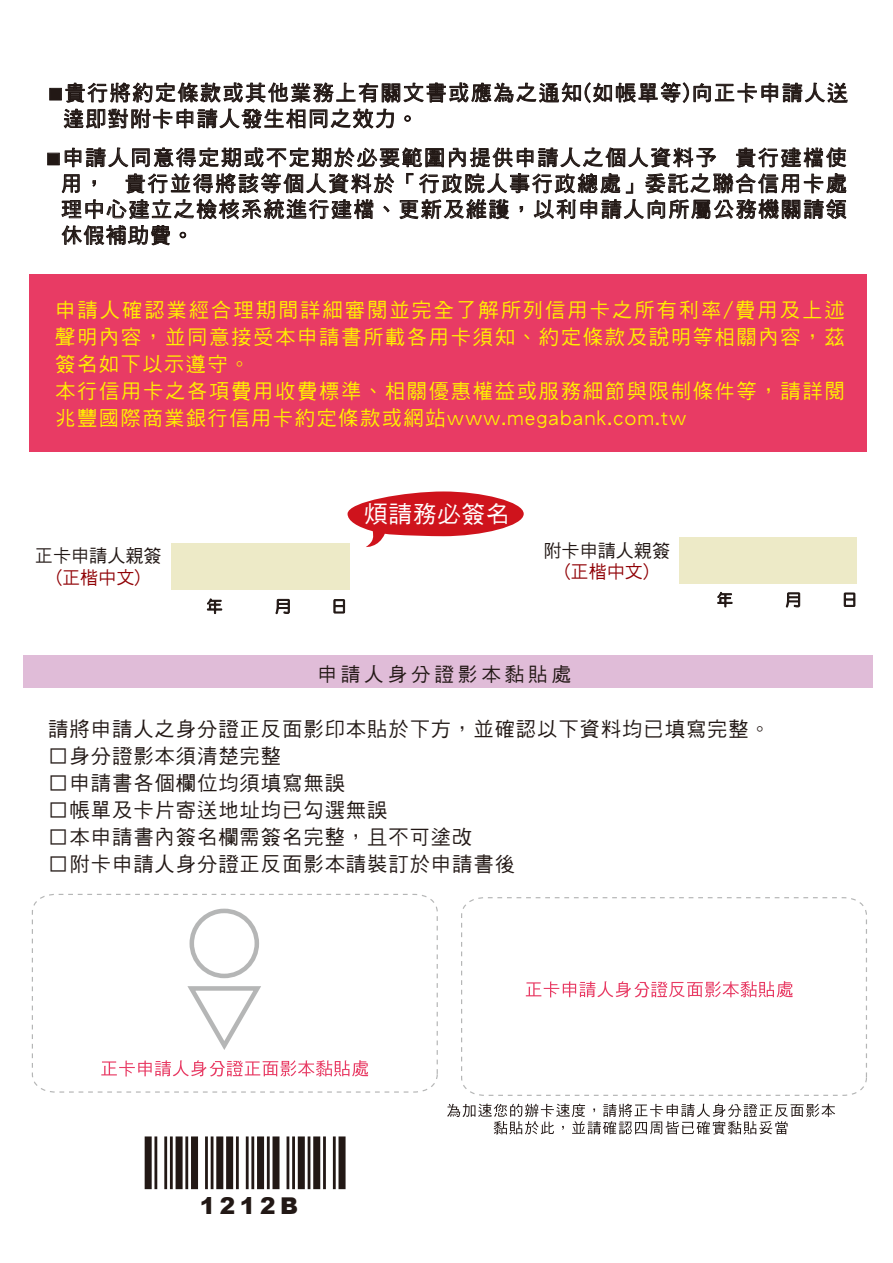
<style>
.page{position:relative;width:893px;height:1263px;background:#fff}
.page>*{position:absolute;margin:0;border:0;box-sizing:border-box;transform-origin:0 0}
.t1{font:23.7px "DF Hei W5 WINP BF";letter-spacing:.025em;color:#fff}
.t2{font:900 23.1px "Arial";letter-spacing:.2em;color:#221815}
.t3{font:20.7px/26px "DF Hei W5 WINP BF";letter-spacing:.085em;color:#221815}
.t4{font:20.25px/27px "DF Hei W5 WINP BF";letter-spacing:.085em;color:#fff100}
.t5{font:20.25px "DF Hei W5 WINP BF";letter-spacing:.05em;color:#221815}
.t6{font:19.5px "DF Hei W5 WINP BF";letter-spacing:.2em;color:#221815}
.t7{font:18.15px "DF Hei W5 WINP BF";color:#221815}
.t8{font:18.15px "DF Hei W5 WINP BF";color:#900005}
.s1{font-size:15.6px}
</style>
<div class="page">
<svg style="left:447px;top:1103px;width:388px;height:31px"></svg>
<svg style="left:31px;top:893px;width:407px;height:200px"></svg>
<svg style="left:101px;top:1060px;width:267px;height:16px"></svg>
<svg style="left:183px;top:906px;width:82px;height:148px"></svg>
<div style="left:23px;top:656px;width:850px;height:32px;background:#e0bcd8"></div>
<svg style="left:348px;top:491px;width:176px;height:56px"></svg>
<div style="left:171px;top:543px;width:179px;height:46px;background:#edeac7"></div>
<svg style="left:333px;top:599px;width:12px;height:14px"></svg>
<svg style="left:207px;top:598px;width:15px;height:16px"></svg>
<svg style="left:275px;top:599px;width:15px;height:15px"></svg>
<div style="left:679px;top:538px;width:178px;height:46px;background:#edeac7"></div>
<svg style="left:844px;top:592px;width:11px;height:15px"></svg>
<svg style="left:717px;top:592px;width:16px;height:15px"></svg>
<svg style="left:786px;top:592px;width:14px;height:15px"></svg>
<div style="left:29px;top:275px;width:837px;height:177px;background:#e83b64"></div>
<svg style="left:461px;top:897px;width:406px;height:199px"></svg>
<div style="left:49px;top:88px;width:13px;height:12px;border:1px solid #221815"></div>
<svg style="left:63px;top:82px;width:785px;height:47px"></svg>
<div style="left:47px;top:153px;width:13px;height:12px;border:1px solid #221815"></div>
<svg style="left:61px;top:147px;width:786px;height:99px"></svg>
<p class="t3" style="left:63px;top:80px;width:786px;text-indent:-16px"><span class="s1">■</span>貴行將約定條款或其他業務上有關文書或應為之通知(如帳單等)向正卡申請人送達即對附卡申請人發生相同之效力。</p>
<p class="t3" style="left:61px;top:144px;width:787px;text-align:justify;text-indent:-16px"><span class="s1">■</span>申請人同意得定期或不定期於必要範圍內提供申請人之個人資料予 貴行建檔使用， 貴行並得將該等個人資料於「行政院人事行政總處」委託之聯合信用卡處理中心建立之檢核系統進行建檔、更新及維護，以利申請人向所屬公務機關請領休假補助費。</p>
<p class="t4" style="left:55px;top:296px;width:791px">申請人確認業經合理期間詳細審閱並完全了解所列信用卡之所有利率/費用及上述聲明內容，並同意接受本申請書所載各用卡須知、約定條款及說明等相關內容，茲簽名如下以示遵守。<br>本行信用卡之各項費用收費標準、相關優惠權益或服務細節與限制條件等，請詳閱兆豐國際商業銀行信用卡約定條款或網站www.megabank.com.tw</p>
<p class="t7" style="left:35px;top:546px;width:128px">正卡申請人親簽</p>
<p class="t8" style="left:56px;top:568px;width:86px">(正楷中文)</p>
<p class="t1" style="left:364px;top:502px;width:147px">煩請務必簽名</p>
<p class="t7" style="left:543px;top:541px;width:128px">附卡申請人親簽</p>
<p class="t8" style="left:565px;top:563px;width:86px">(正楷中文)</p>
<p class="t6" style="left:317px;top:664px;width:255px">申請人身分證影本黏貼處</p>
<p class="t5" style="left:48px;top:718px;width:723px">請將申請人之身分證正反面影印本貼於下方，並確認以下資料均已填寫完整。</p>
<p class="t5" style="left:48px;top:745px;width:234px">□身分證影本須清楚完整</p>
<p class="t5" style="left:48px;top:772px;width:298px">□申請書各個欄位均須填寫無誤</p>
<p class="t5" style="left:48px;top:799px;width:341px">□帳單及卡片寄送地址均已勾選無誤</p>
<p class="t5" style="left:48px;top:826px;width:426px">□本申請書內簽名欄需簽名完整，且不可塗改</p>
<p class="t5" style="left:48px;top:853px;width:468px">□附卡申請人身分證正反面影本請裝訂於申請書後</p>
<p class="t2" style="left:200px;top:1189px;width:100px">1212B</p>
</div>
